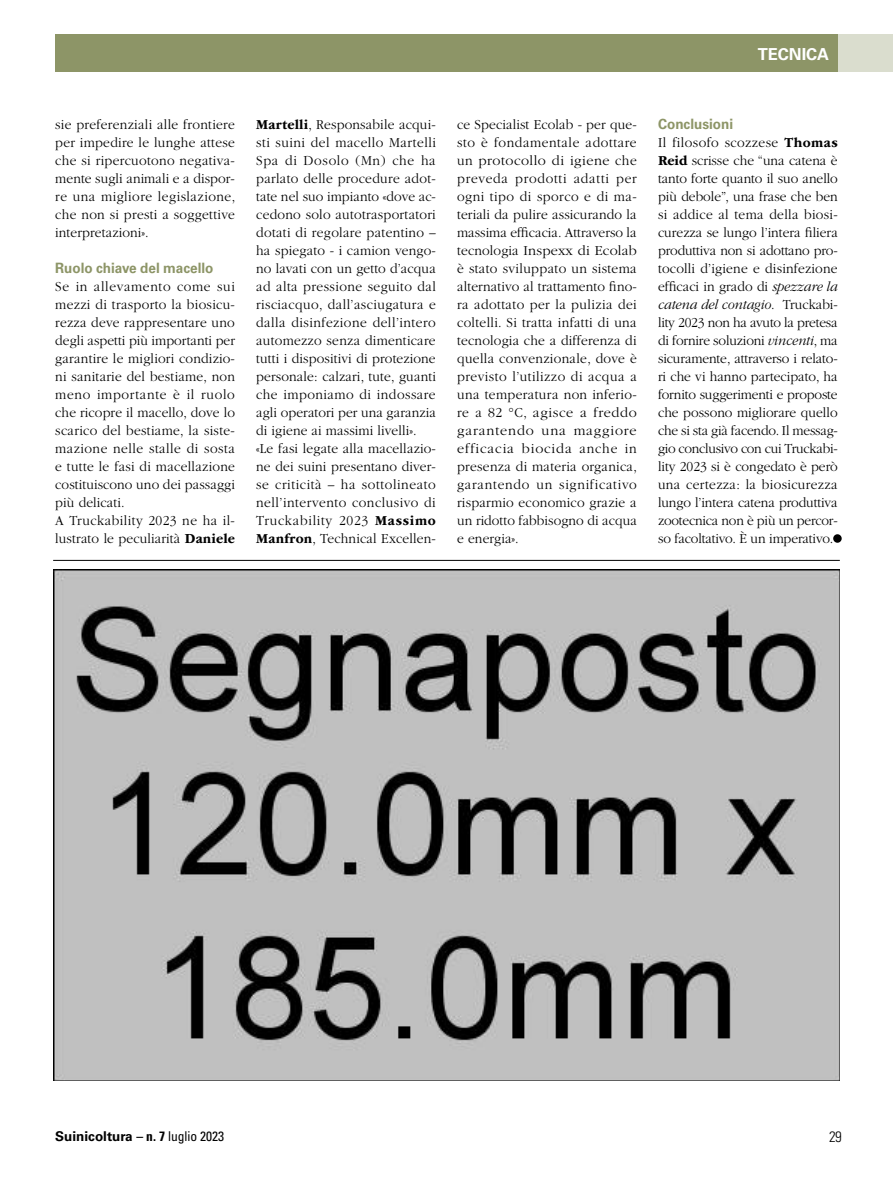
<style>
.page{position:relative;width:893px;height:1191px;background:#fff}
.page>*{position:absolute;margin:0;border:0;box-sizing:border-box;transform-origin:0 0}
.t1{font:700 16.5px "Univers LT Std";color:#fff}
.t2{font:300 condensed 15px "Univers LT Std";color:#000}
.su20_testo{font:300 14.25px/18px "ITC Garamond Std";letter-spacing:.01em;color:#000;text-align:justify;scale:.95 1}
.su20_titoletto_infra{font:700 14.25px "Univers LT Std";color:#8d9567;scale:.95 1}
.t3{font:700 13.5px "Univers LT Std";color:#000}
.s1{font-weight:700}
.s2{font-style:italic}
.s3{font-stretch:condensed}
.s4{font-weight:400;font-stretch:condensed}
</style>
<div class="page">
<hr style="left:53px;top:560px;width:787px;height:1px;background:#000">
<div style="left:838px;top:35px;width:55px;height:37px;background:#daddce"></div>
<div style="left:55px;top:35px;width:783px;height:37px;background:#8d9567"></div>
<img style="left:53px;top:570px;width:787px;height:510px">
<div style="left:833px;top:534px;width:9px;height:9px;background:#000;border-radius:50%"></div>
<p class="t1" style="left:758px;top:44px;width:73px">tecnica</p>
<p class="su20_testo" style="left:55px;top:115px;width:191px">sie preferenziali alle frontiere per impedire le lunghe attese che si ripercuotono negativa&shy;mente sugli animali e a dispor&shy;re una migliore legislazione, che non si presti a soggettive interpretazioni».</p>
<p class="su20_titoletto_infra" style="left:55px;top:259px;width:168px">Ruolo chiave del macello</p>
<p class="su20_testo" style="left:55px;top:277px;width:191px">Se in allevamento come sui mezzi di trasporto la biosicu&shy;rezza deve rappresentare uno degli aspetti più importanti per garantire le migliori condizio&shy;ni sanitarie del bestiame, non meno importante è il ruolo che ricopre il macello, dove lo scarico del bestiame, la siste&shy;mazione nelle stalle di sosta e tutte le fasi di macellazione costituiscono uno dei passaggi più delicati.</p>
<p class="su20_testo" style="left:55px;top:511px;width:191px">A Truckability 2023 ne ha il&shy;lustrato le peculiarità <span class="s1">Daniele</span></p>
<p class="su20_testo" style="left:256px;top:115px;width:191px"><span class="s1">Martelli</span>, Responsabile acqui&shy;sti suini del macello Martelli Spa di Dosolo (Mn) che ha parlato delle procedure adot&shy;tate nel suo impianto «dove ac&shy;cedono solo autotrasportatori dotati di regolare patentino – ha spiegato - i camion vengo&shy;no lavati con un getto d’acqua ad alta pressione seguito dal risciacquo, dall’asciugatura e dalla disinfezione dell’intero automezzo senza dimenticare tutti i dispositivi di protezione personale: calzari, tute, guanti che imponiamo di indossare agli operatori per una garanzia di igiene ai massimi livelli».</p>
<p class="su20_testo" style="left:256px;top:439px;width:191px">«Le fasi legate alla macellazio&shy;ne dei suini presentano diver&shy;se criticità – ha sottolineato nell’intervento conclusivo di Truckability 2023 <span class="s1">Massimo Manfron</span>, Technical Excellen-</p>
<p class="su20_testo" style="left:457px;top:115px;width:191px">ce Specialist Ecolab - per que&shy;sto è fondamentale adottare un protocollo di igiene che preveda prodotti adatti per ogni tipo di sporco e di ma&shy;teriali da pulire assicurando la massima efficacia. Attraverso la tecnologia Inspexx di Ecolab è stato sviluppato un sistema alternativo al trattamento fino&shy;ra adottato per la pulizia dei coltelli. Si tratta infatti di una tecnologia che a differenza di quella convenzionale, dove è previsto l’utilizzo di acqua a una temperatura non inferio&shy;re a 82 °C, agisce a freddo garantendo una maggiore efficacia biocida anche in presenza di materia organica, garantendo un significativo risparmio economico grazie a un ridotto fabbisogno di acqua e energia».</p>
<p class="su20_titoletto_infra" style="left:658px;top:115px;width:81px">Conclusioni</p>
<p class="su20_testo" style="left:658px;top:133px;width:191px">Il filosofo scozzese <span class="s1">Thomas Reid</span> scrisse che “una catena è tanto forte quanto il suo anello più debole”, una frase che ben si addice al tema della biosi&shy;curezza se lungo l’intera filiera produttiva non si adottano pro&shy;tocolli d’igiene e disinfezione efficaci in grado di <span class="s2">spezzare la catena del contagio</span>. Truckabi&shy;lity 2023 non ha avuto la pretesa di fornire soluzioni <span class="s2">vincenti</span>, ma sicuramente, attraverso i relato&shy;ri che vi hanno partecipato, ha fornito suggerimenti e proposte che possono migliorare quello che si sta già facendo. Il messag&shy;gio conclusivo con cui Truckabi&shy;lity 2023 si è congedato è però una certezza: la biosicurezza lungo l’intera catena produttiva zootecnica non è più un percor&shy;so facoltativo. È un imperativo.</p>
<p class="t3" style="left:55px;top:1128px;width:170px">Suinicoltura <span class="s3">– n. 7</span> <span class="s4">luglio 2023</span></p>
<p class="t2" style="left:829px;top:1127px;width:14px">29</p>
</div>
